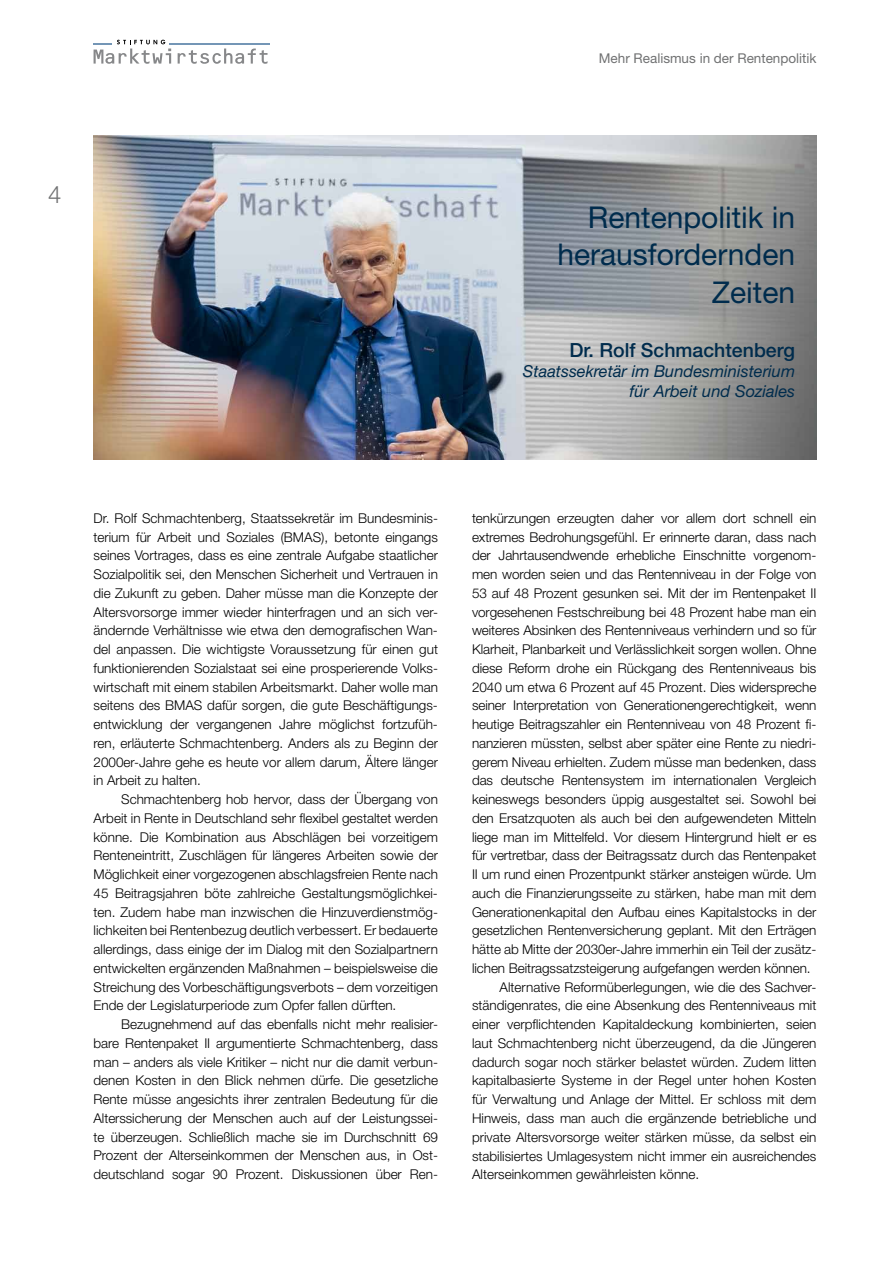
<style>
.page{position:relative;width:893px;height:1263px;background:#fff}
.page>*{position:absolute;margin:0;border:0;box-sizing:border-box;transform-origin:0 0}
.t1{font:30px/37.5px "Helvetica Neue LT Pro";color:#002c4d;text-align:right}
.t2{font:300 24px "Helvetica Neue LT Pro";color:#707172}
.t3{font:500 19.5px "Helvetica Neue LT Pro";color:#002c4d}
.t4{font:italic 16.5px/19.8px "Helvetica Neue LT Pro";color:#002c4d;text-align:right}
.t5{font:300 13.5px/18.8px "Helvetica Neue LT Pro";letter-spacing:-.005em;color:#000;text-align:justify}
.t6{font:13.5px "Helvetica Neue LT Pro";color:#707172}
</style>
<div class="page">
<svg style="left:178px;top:49px;width:90px;height:15px"></svg>
<svg style="left:94px;top:40px;width:77px;height:24px"></svg>
<hr style="left:169px;top:43px;width:101px;height:1px;background:#7496b6">
<img style="left:94px;top:135px;width:722px;height:324px">
<p class="t6" style="left:599px;top:50px;width:219px">Mehr Realismus in der Rentenpolitik</p>
<h2 class="t2" style="left:48px;top:180px;width:15px">4</h2>
<h1 class="t1" style="left:557px;top:198px;width:239px">Rentenpolitik in herausfordernden<br>Zeiten</h1>
<h3 class="t3" style="left:569px;top:338px;width:227px">Dr. Rolf Schmachtenberg</h3>
<p class="t4" style="left:523px;top:361px;width:274px">Staatssekretär im Bundesministerium für Arbeit und Soziales</p>
<p class="t5" style="left:94px;top:508px;width:346px">Dr. Rolf Schmachtenberg, Staatssekretär im Bundesminis&shy;terium für Arbeit und Soziales (BMAS), betonte eingangs seines Vortrages, dass es eine zentrale Aufgabe staatlicher Sozialpolitik sei, den Menschen Sicherheit und Vertrauen in die Zukunft zu geben. Daher müsse man die Konzepte der Altersvorsorge immer wieder hinterfragen und an sich ver&shy;ändernde Verhältnisse wie etwa den demografischen Wan&shy;del anpassen. Die wichtigste Voraussetzung für einen gut funktionierenden Sozialstaat sei eine prosperierende Volks&shy;wirtschaft mit einem stabilen Arbeitsmarkt. Daher wolle man seitens des BMAS dafür sorgen, die gute Beschäftigungs&shy;entwicklung der vergangenen Jahre möglichst fortzufüh&shy;ren, erläuterte Schmachtenberg. Anders als zu Beginn der 2000er-Jahre gehe es heute vor allem darum, Ältere länger in Arbeit zu halten.</p>
<p class="t5" style="left:94px;top:790px;width:346px;text-indent:28px">Schmachtenberg hob hervor, dass der Übergang von Arbeit in Rente in Deutschland sehr flexibel gestaltet werden könne. Die Kombination aus Abschlägen bei vorzeitigem Renteneintritt, Zuschlägen für längeres Arbeiten sowie der Möglichkeit einer vorgezogenen abschlagsfreien Rente nach 45 Beitragsjahren böte zahlreiche Gestaltungsmöglichkei&shy;ten. Zudem habe man inzwischen die Hinzuverdienstmög&shy;lichkeiten bei Rentenbezug deutlich verbessert. Er bedauerte allerdings, dass einige der im Dialog mit den Sozialpartnern entwickelten ergänzenden Maßnahmen – beispielsweise die Streichung des Vorbeschäftigungsverbots – dem vorzeitigen Ende der Legislaturperiode zum Opfer fallen dürften.</p>
<p class="t5" style="left:94px;top:1015px;width:346px;text-indent:28px">Bezugnehmend auf das ebenfalls nicht mehr realisier&shy;bare Rentenpaket II argumentierte Schmachtenberg, dass man – anders als viele Kritiker – nicht nur die damit verbun&shy;denen Kosten in den Blick nehmen dürfe. Die gesetzliche Rente müsse angesichts ihrer zentralen Bedeutung für die Alterssicherung der Menschen auch auf der Leistungssei&shy;te überzeugen. Schließlich mache sie im Durchschnitt 69<br>Prozent der Alterseinkommen der Menschen aus, in Ost&shy;deutschland sogar 90 Prozent. Diskussionen über Ren-</p>
<p class="t5" style="left:472px;top:508px;width:346px">tenkürzungen erzeugten daher vor allem dort schnell ein</p>
<p class="t5" style="left:472px;top:527px;width:346px">extremes Bedrohungsgefühl. Er erinnerte daran, dass nach</p>
<p class="t5" style="left:472px;top:546px;width:346px">der Jahrtausendwende erhebliche Einschnitte vorgenom-</p>
<p class="t5" style="left:472px;top:565px;width:346px">men worden seien und das Rentenniveau in der Folge von</p>
<p class="t5" style="left:472px;top:583px;width:346px">53 auf 48 Prozent gesunken sei. Mit der im Rentenpaket II</p>
<p class="t5" style="left:472px;top:602px;width:346px">vorgesehenen Festschreibung bei 48 Prozent habe man ein</p>
<p class="t5" style="left:472px;top:621px;width:346px">weiteres Absinken des Rentenniveaus verhindern und so für</p>
<p class="t5" style="left:472px;top:640px;width:346px">Klarheit, Planbarkeit und Verlässlichkeit sorgen wollen. Ohne</p>
<p class="t5" style="left:472px;top:658px;width:346px">diese Reform drohe ein Rückgang des Rentenniveaus bis</p>
<p class="t5" style="left:472px;top:677px;width:346px">2040 um etwa 6 Prozent auf 45 Prozent. Dies widerspreche</p>
<p class="t5" style="left:472px;top:696px;width:346px">seiner Interpretation von Generationengerechtigkeit, wenn</p>
<p class="t5" style="left:472px;top:715px;width:346px">heutige Beitragszahler ein Rentenniveau von 48 Prozent fi-</p>
<p class="t5" style="left:472px;top:733px;width:346px">nanzieren müssten, selbst aber später eine Rente zu niedri-</p>
<p class="t5" style="left:472px;top:752px;width:346px">gerem Niveau erhielten. Zudem müsse man bedenken, dass</p>
<p class="t5" style="left:472px;top:771px;width:346px">das deutsche Rentensystem im internationalen Vergleich</p>
<p class="t5" style="left:472px;top:790px;width:346px">keineswegs besonders üppig ausgestaltet sei. Sowohl bei</p>
<p class="t5" style="left:472px;top:808px;width:346px">den Ersatzquoten als auch bei den aufgewendeten Mitteln</p>
<p class="t5" style="left:472px;top:827px;width:346px">liege man im Mittelfeld. Vor diesem Hintergrund hielt er es</p>
<p class="t5" style="left:472px;top:846px;width:346px">für vertretbar, dass der Beitragssatz durch das Rentenpaket</p>
<p class="t5" style="left:472px;top:865px;width:346px">II um rund einen Prozentpunkt stärker ansteigen würde. Um</p>
<p class="t5" style="left:472px;top:883px;width:346px">auch die Finanzierungsseite zu stärken, habe man mit dem</p>
<p class="t5" style="left:472px;top:902px;width:346px">Generationenkapital den Aufbau eines Kapitalstocks in der</p>
<p class="t5" style="left:472px;top:921px;width:346px">gesetzlichen Rentenversicherung geplant. Mit den Erträgen</p>
<p class="t5" style="left:472px;top:940px;width:346px">hätte ab Mitte der 2030er-Jahre immerhin ein Teil der zusätz-</p>
<p class="t5" style="left:472px;top:958px;width:340px">lichen Beitragssatzsteigerung aufgefangen werden können.</p>
<p class="t5" style="left:500px;top:977px;width:318px">Alternative Reformüberlegungen, wie die des Sachver-</p>
<p class="t5" style="left:472px;top:996px;width:346px">ständigenrates, die eine Absenkung des Rentenniveaus mit</p>
<p class="t5" style="left:472px;top:1015px;width:346px">einer verpflichtenden Kapitaldeckung kombinierten, seien</p>
<p class="t5" style="left:472px;top:1033px;width:346px">laut Schmachtenberg nicht überzeugend, da die Jüngeren</p>
<p class="t5" style="left:472px;top:1052px;width:346px">dadurch sogar noch stärker belastet würden. Zudem litten</p>
<p class="t5" style="left:472px;top:1071px;width:346px">kapitalbasierte Systeme in der Regel unter hohen Kosten</p>
<p class="t5" style="left:472px;top:1090px;width:346px">für Verwaltung und Anlage der Mittel. Er schloss mit dem</p>
<p class="t5" style="left:472px;top:1108px;width:346px">Hinweis, dass man auch die ergänzende betriebliche und</p>
<p class="t5" style="left:472px;top:1127px;width:346px">private Altersvorsorge weiter stärken müsse, da selbst ein</p>
<p class="t5" style="left:472px;top:1146px;width:346px">stabilisiertes Umlagesystem nicht immer ein ausreichendes</p>
<p class="t5" style="left:472px;top:1165px;width:229px">Alterseinkommen gewährleisten könne.</p>
</div>
